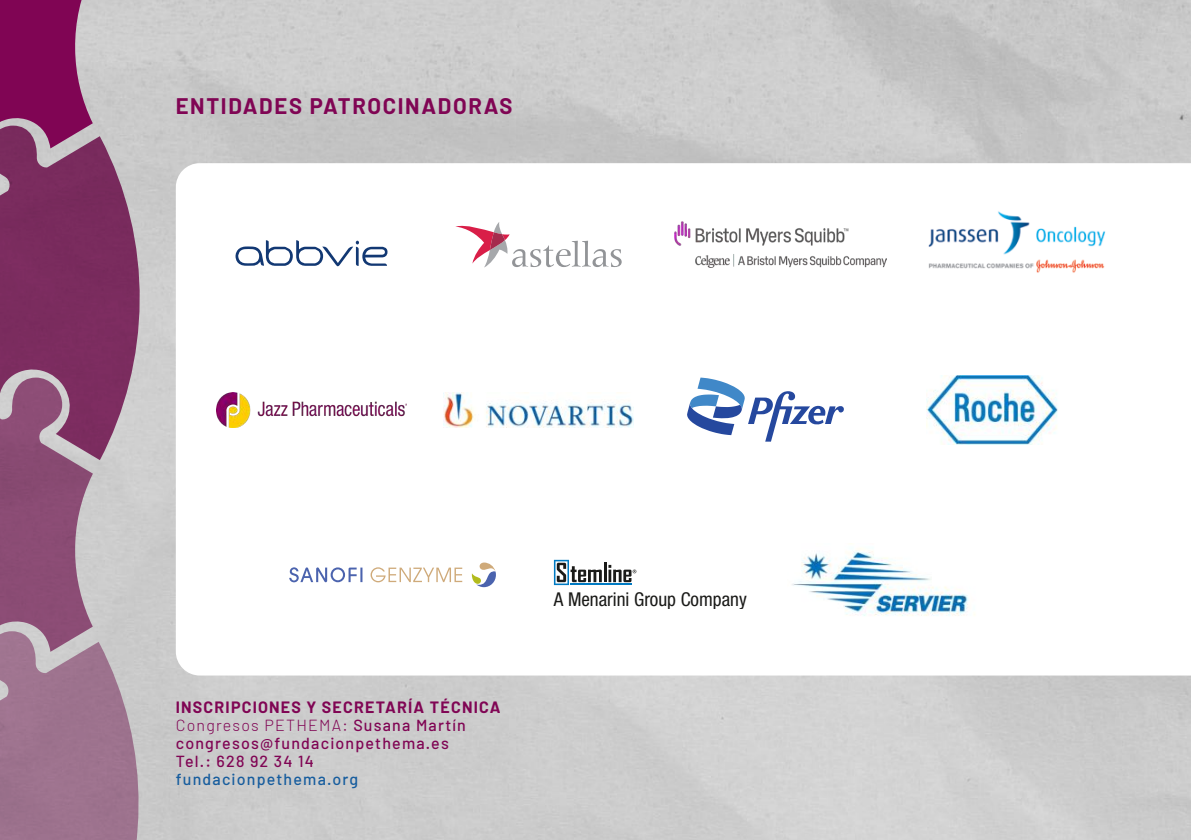
<style>
.page{position:relative;width:1191px;height:840px;background:#fff}
.page>*{position:absolute;margin:0;border:0;box-sizing:border-box;transform-origin:0 0}
.t1{font:700 22px "Barlow";letter-spacing:.075em;color:#800554}
.t2{font:condensed 19px "Helvetica Neue LT Std";color:#1a1a18}
.t3{font:500 16px "Barlow";letter-spacing:.075em;color:#800554}
.t4{font:700 16px "Barlow";letter-spacing:.075em;color:#800554}
.t5{font:300 16px "Barlow";letter-spacing:.075em;color:#800554}
.t6{font:500 16px "Barlow";letter-spacing:.075em;color:#175d9e}
.s1{font-weight:500}
</style>
<div class="page">
<svg style="left:0;top:0;width:93px;height:125px;background:#8c2467"></svg>
<svg style="left:0;top:125px;width:142px;height:335px;background:#85416d"></svg>
<svg style="left:0;top:377px;width:141px;height:462px;background:#a37d96"></svg>
<img style="left:216px;top:392px;width:191px;height:35px">
<svg style="left:289px;top:567px;width:73px;height:15px"></svg>
<svg style="left:370px;top:567px;width:92px;height:15px"></svg>
<svg style="left:472px;top:562px;width:24px;height:25px"></svg>
<img style="left:921px;top:135px;width:191px;height:138px">
<img style="left:926px;top:375px;width:132px;height:69px">
<svg style="left:455px;top:222px;width:166px;height:45px"></svg>
<img style="left:443px;top:392px;width:191px;height:35px">
<hr style="left:570px;top:583px;width:61px;height:1px;background:#007ac2">
<svg style="left:554px;top:559px;width:48px;height:25px"></svg>
<hr style="left:604px;top:562px;width:2px;height:20px;background:#1a1a18">
<svg style="left:608px;top:564px;width:28px;height:18px"></svg>
<img style="left:674px;top:221px;width:213px;height:47px">
<img style="left:787px;top:543px;width:189px;height:74px">
<svg style="left:235px;top:240px;width:152px;height:26px"></svg>
<svg style="left:687px;top:377px;width:157px;height:64px"></svg>
<p class="t1" style="left:176px;top:93px;width:338px">ENTIDADES PATROCINADORAS</p>
<p class="t4" style="left:176px;top:696px;width:326px">INSCRIPCIONES Y SECRETARÍA TÉCNICA</p>
<p class="t5" style="left:176px;top:714px;width:292px">Congresos PETHEMA: <span class="s1">Susana Martín</span></p>
<p class="t3" style="left:176px;top:732px;width:274px">congresos@fundacionpethema.es</p>
<p class="t3" style="left:176px;top:750px;width:140px">Tel.: 628 92 34 14</p>
<p class="t6" style="left:176px;top:768px;width:184px">fundacionpethema.org</p>
<p class="t2" style="left:554px;top:587px;width:194px">A Menarini Group Company</p>
</div>
